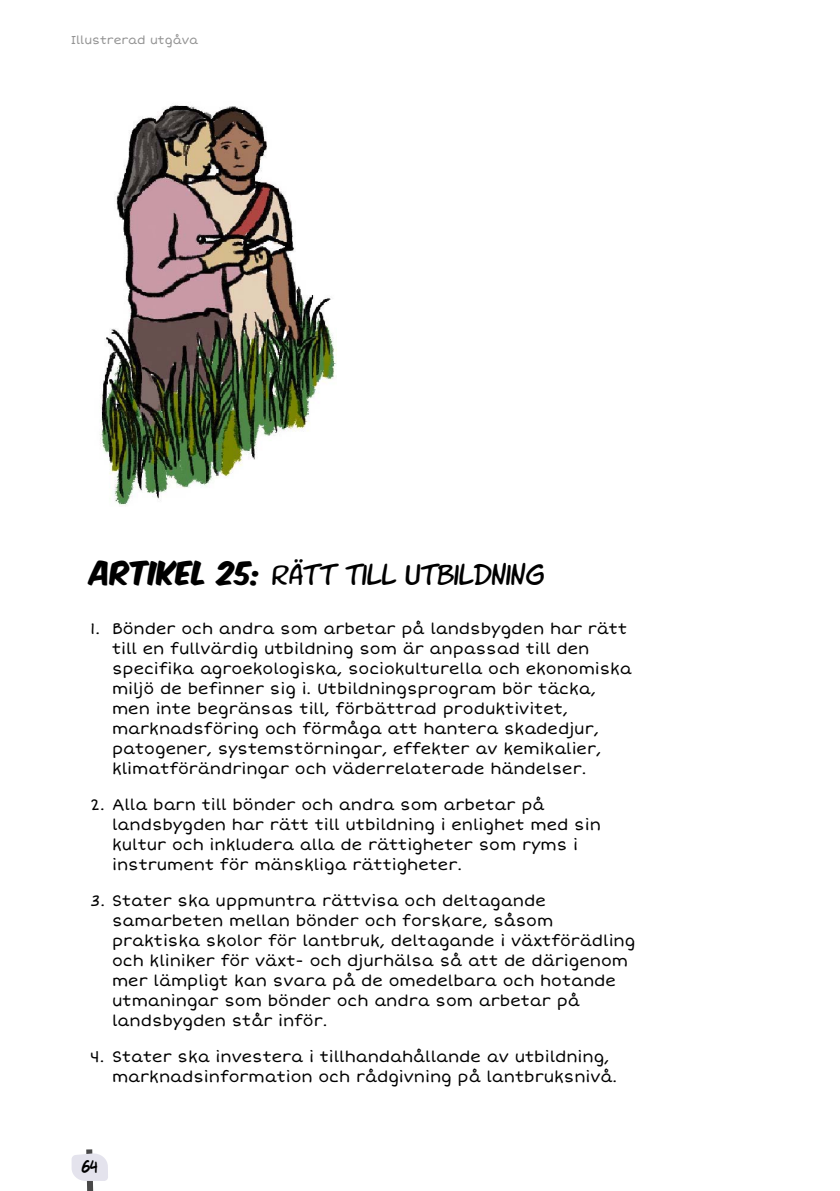
<style>
.page{position:relative;width:840px;height:1191px;background:#fff}
.page>*{position:absolute;margin:0;border:0;box-sizing:border-box;transform-origin:0 0}
.t1{font:28px "Komika Slim";color:#000}
.t2{font:16px/20px "Short Stack";color:#000}
.t3{font:16px "Komika Jam";color:#000}
.t4{font:12px "Short Stack";color:#939393}
.s1{font-family:"Komika Axis"}
</style>
<div class="page">
<svg style="left:72px;top:1149px;width:36px;height:42px"></svg>
<img style="left:100px;top:105px;width:236px;height:401px">
<p class="t4" style="left:71px;top:33px;width:129px">Illustrerad utgåva</p>
<h1 class="t1" style="left:90px;top:556px;width:455px"><span class="s1">Artikel 25:</span> RÄTT TILL UTBILDNING</h1>
<p class="t2" style="left:112px;top:619px;width:521px;text-indent:-22px">1. Bönder och andra som arbetar på landsbygden har rätt till en fullvärdig utbildning som är anpassad till den specifika agroekologiska, sociokulturella och ekonomiska miljö de befinner sig i. Utbildningsprogram bör täcka, men inte begränsas till, förbättrad produktivitet, marknadsföring och förmåga att hantera skadedjur, patogener, systemstörningar, effekter av kemikalier, klimatförändringar och väderrelaterade händelser.</p>
<p class="t2" style="left:112px;top:795px;width:490px;text-indent:-22px">2. Alla barn till bönder och andra som arbetar på landsbygden har rätt till utbildning i enlighet med sin kultur och inkludera alla de rättigheter som ryms i instrument för mänskliga rättigheter.</p>
<p class="t2" style="left:112px;top:891px;width:524px;text-indent:-22px">3. Stater ska uppmuntra rättvisa och deltagande samarbeten mellan bönder och forskare, såsom praktiska skolor för lantbruk, deltagande i växtförädling och kliniker för växt- och djurhälsa så att de därigenom mer lämpligt kan svara på de omedelbara och hotande utmaningar som bönder och andra som arbetar på landsbygden står inför.</p>
<p class="t2" style="left:112px;top:1047px;width:506px;text-indent:-22px">4. Stater ska investera i tillhandahållande av utbildning, marknadsinformation och rådgivning på lantbruksnivå.</p>
<p class="t3" style="left:81px;top:1153px;width:17px">64</p>
</div>
